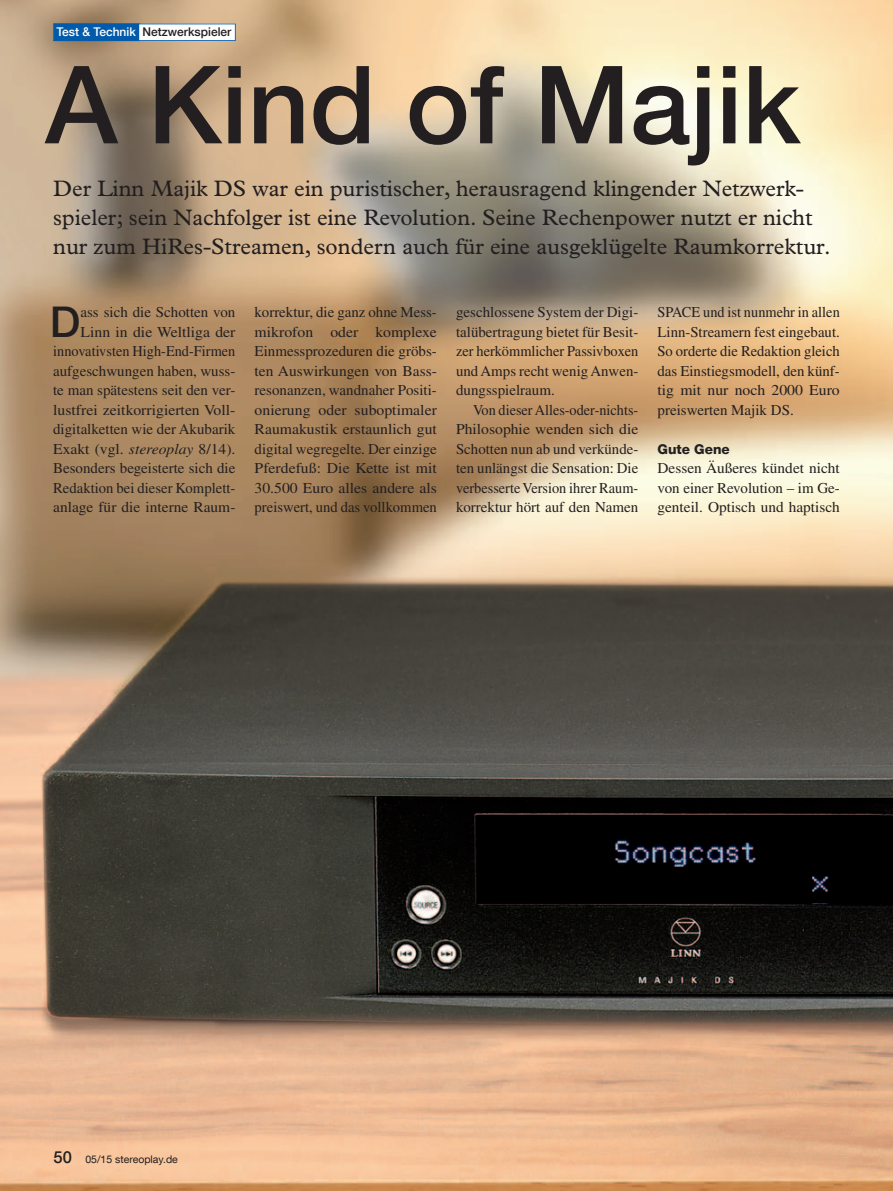
<style>
.page{position:relative;width:893px;height:1191px;background:#fff}
.page>*{position:absolute;margin:0;border:0;box-sizing:border-box;transform-origin:0 0}
._001_Headline{font:500 108.15px "Helvetica Neue LT Com";color:#231f20}
._005_Body_Initial{font:500 42.3px "Helvetica Neue LT Com";color:#231f20}
._003_Vorspann{font:22.5px/28.5px "Plantin Std";color:#231f20}
.t1{font:500 16.5px "Helvetica Neue LT Com";color:#231f20}
._005_Body_Initial-2{font:15px/19.5px "Times LT Std";color:#231f20;text-align:justify}
._006_Body_4mm{font:15px/19.5px "Times LT Std";color:#231f20;text-align:justify;scale:.95 1}
._006_Body_4mm-2{font:15px/19.5px "Times LT Std";color:#231f20;text-align:justify;scale:.96 1}
._007a_Body_0mm{font:15px/19.5px "Times LT Std";color:#231f20;text-align:justify}
._007_Zwiti{font:800 13.5px "Helvetica Neue LT Com";color:#231f20}
.xxx_-_Rubrikenzeile{font:500 12px "Helvetica Neue LT Com";color:#231f20}
.xxx_-Pagina{font:10.5px "Helvetica Neue LT Com";color:#231f20}
.s1{color:#fff}
.s2{font-style:italic}
</style>
<div class="page">
<img style="left:0;top:0;width:893px;height:1191px">
<svg style="left:139px;top:24px;width:97px;height:17px"></svg>
<div style="left:53px;top:24px;width:182px;height:16px;background:#fff"></div>
<div style="left:53px;top:24px;width:86px;height:17px;background:#015aaa"></div>
<p class="xxx_-_Rubrikenzeile" style="left:56px;top:25px;width:176px"><span class="s1">Test &amp; Technik</span> Netzwerkspieler</p>
<p class="_001_Headline" style="left:45px;top:40px;width:757px">A Kind of Majik</p>
<p class="_003_Vorspann" style="left:53px;top:175px;width:779px">Der Linn Majik DS war ein puristischer, herausragend klingender Netzwerk&shy;spieler; sein Nachfolger ist eine Revolution. Seine Rechenpower nutzt er nicht nur zum HiRes-Streamen, sondern auch für eine ausgeklügelte Raumkorrektur.</p>
<p class="_005_Body_Initial" style="left:50px;top:296px;width:32px">D</p>
<p class="_005_Body_Initial-2" style="left:53px;top:302px;width:184px;text-align:right">ass sich die Schotten von<br>Linn in die Weltliga der innovativsten High-End-Firmen aufgeschwungen haben, wuss&shy;te man spätestens seit den ver&shy;lustfrei zeitkorrigierten Voll&shy;digitalketten wie der Akubarik<br>Exakt (vgl. <span class="s2">stereoplay</span> 8/14).<br>Besonders begeisterte sich die<br>Redaktion bei dieser Komplett&shy;anlage für die interne Raum-</p>
<p class="_005_Body_Initial-2" style="left:255px;top:302px;width:184px">korrektur, die ganz ohne Mess&shy;mikrofon oder komplexe Einmessprozeduren die gröbs&shy;ten Auswirkungen von Bass&shy;resonanzen, wandnaher Positi&shy;onierung oder suboptimaler Raumakustik erstaunlich gut digital wegregelte. Der einzige Pferdefuß: Die Kette ist mit 30.500 Euro alles andere als preiswert, und das vollkommen</p>
<p class="_005_Body_Initial-2" style="left:456px;top:302px;width:184px">geschlossene System der Digi&shy;talübertragung bietet für Besit&shy;zer herkömmlicher Passivboxen und Amps recht wenig Anwen&shy;dungsspielraum.</p>
<p class="_006_Body_4mm" style="left:456px;top:400px;width:193px;text-indent:17px">Von dieser Alles-oder-nichts-Philosophie wenden sich die Schotten nun ab und verkünde&shy;ten unlängst die Sensation: Die verbesserte Version ihrer Raum&shy;korrektur hört auf den Namen</p>
<p class="_006_Body_4mm-2" style="left:657px;top:302px;width:191px">SPACE und ist nunmehr in allen Linn-Streamern fest eingebaut.<br>So orderte die Redaktion gleich das Einstiegsmodell, den künf&shy;tig mit nur noch 2000 Euro preiswerten Majik DS.</p>
<p class="_007_Zwiti" style="left:657px;top:441px;width:74px">Gute Gene</p>
<p class="_007a_Body_0mm" style="left:657px;top:458px;width:184px">Dessen Äußeres kündet nicht von einer Revolution – im Ge&shy;genteil. Optisch und haptisch</p>
<p class="t1" style="left:54px;top:1147px;width:20px">50</p>
<p class="xxx_-Pagina" style="left:85px;top:1152px;width:94px">05/15 stereoplay.de</p>
</div>
